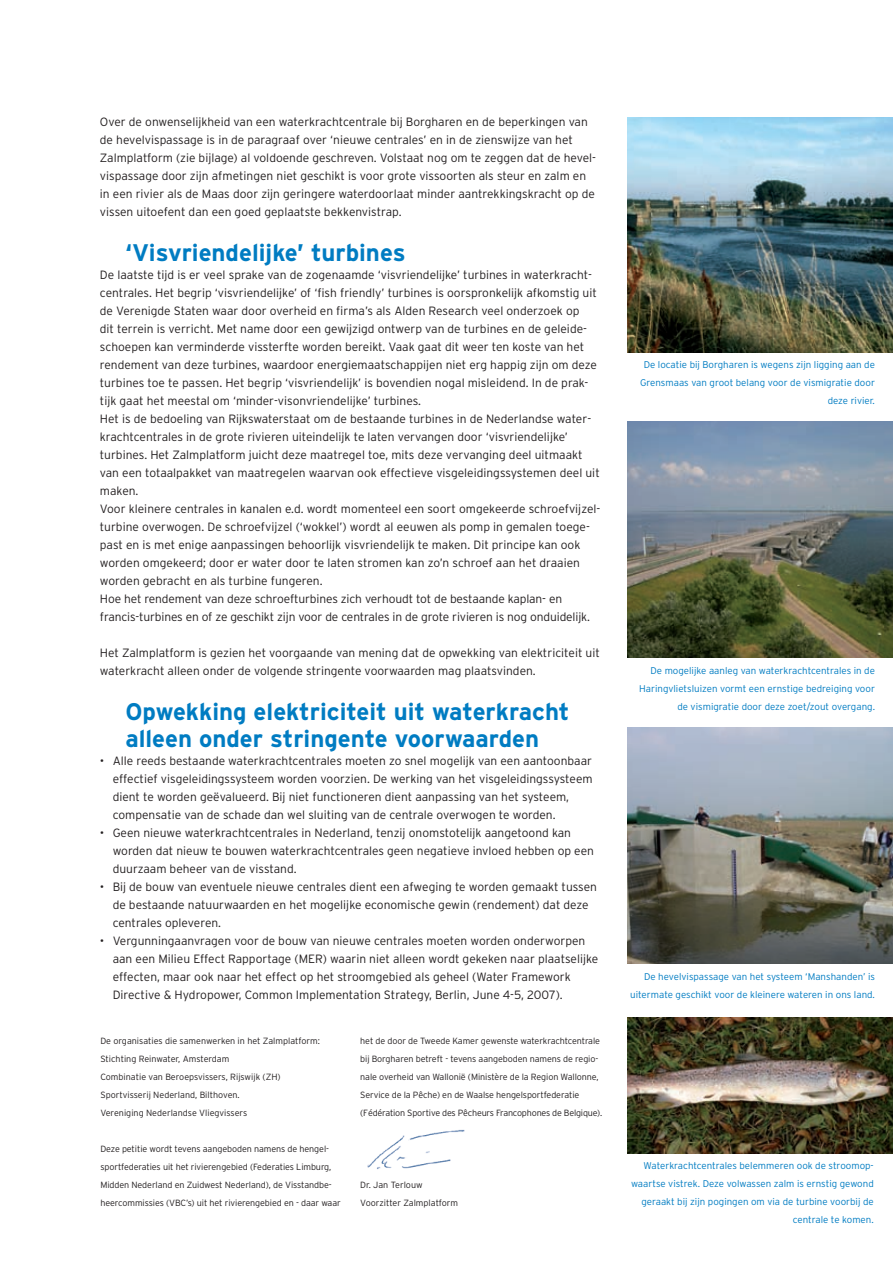
<style>
.page{position:relative;width:893px;height:1263px;background:#fff}
.page>*{position:absolute;margin:0;border:0;box-sizing:border-box;transform-origin:0 0}
.t1{font:700 24px/27px "Interstate";color:#007cc2}
.t2{font:300 12px/18px "Interstate";color:#231f20}
.t3{font:300 9.75px/18px "Interstate";color:#007cc2;text-align:right}
.t4{font:300 9px/18px "Interstate";letter-spacing:-.01em;color:#231f20}
</style>
<div class="page">
<img style="left:627px;top:1017px;width:266px;height:136px">
<img style="left:627px;top:728px;width:266px;height:235px">
<img style="left:627px;top:422px;width:266px;height:235px">
<img style="left:627px;top:117px;width:266px;height:235px">
<img style="left:367px;top:1129px;width:98px;height:41px">
<p class="t2" style="left:100px;top:113px;width:498px">Over de onwenselijkheid van een waterkrachtcentrale bij Borgharen en de beperkingen van de hevelvispassage is in de paragraaf over ‘nieuwe centrales’ en in de zienswijze van het Zalmplatform (zie bijlage) al voldoende geschreven. Volstaat nog om te zeggen dat de hevel&shy;vispassage door zijn afmetingen niet geschikt is voor grote vissoorten als steur en zalm en in een rivier als de Maas door zijn geringere waterdoorlaat minder aantrekkingskracht op de vissen uitoefent dan een goed geplaatste bekkenvistrap.</p>
<h1 class="t1" style="left:125px;top:239px;width:282px">‘Visvriendelijke’ turbines</h1>
<p class="t2" style="left:100px;top:266px;width:502px">De laatste tijd is er veel sprake van de zogenaamde ‘visvriendelijke’ turbines in waterkracht&shy;centrales. Het begrip ‘visvriendelijke’ of ‘fish friendly’ turbines is oorspronkelijk afkomstig uit de Verenigde Staten waar door overheid en firma’s als Alden Research veel onderzoek op<br>dit terrein is verricht. Met name door een gewijzigd ontwerp van de turbines en de geleide&shy;schoepen kan verminderde vissterfte worden bereikt. Vaak gaat dit weer ten koste van het rendement van deze turbines, waardoor energiemaatschappijen niet erg happig zijn om deze turbines toe te passen. Het begrip ‘visvriendelijk’ is bovendien nogal misleidend. In de prak&shy;tijk gaat het meestal om ‘minder-visonvriendelijke’ turbines.<br>Het is de bedoeling van Rijkswaterstaat om de bestaande turbines in de Nederlandse water&shy;krachtcentrales in de grote rivieren uiteindelijk te laten vervangen door ‘visvriendelijke’ turbines. Het Zalmplatform juicht deze maatregel toe, mits deze vervanging deel uitmaakt van een totaalpakket van maatregelen waarvan ook effectieve visgeleidingssystemen deel uit maken.<br>Voor kleinere centrales in kanalen e.d. wordt momenteel een soort omgekeerde schroefvijzel&shy;turbine overwogen. De schroefvijzel (‘wokkel’) wordt al eeuwen als pomp in gemalen toege&shy;past en is met enige aanpassingen behoorlijk visvriendelijk te maken. Dit principe kan ook worden omgekeerd; door er water door te laten stromen kan zo’n schroef aan het draaien worden gebracht en als turbine fungeren.<br>Hoe het rendement van deze schroefturbines zich verhoudt tot de bestaande kaplan- en francis-turbines en of ze geschikt zijn voor de centrales in de grote rivieren is nog onduidelijk.</p>
<p class="t2" style="left:100px;top:644px;width:501px">Het Zalmplatform is gezien het voorgaande van mening dat de opwekking van elektriciteit uit waterkracht alleen onder de volgende stringente voorwaarden mag plaatsvinden.</p>
<h1 class="t1" style="left:125px;top:698px;width:446px">Opwekking elektriciteit uit waterkracht alleen onder stringente voorwaarden</h1>
<p class="t2" style="left:113px;top:752px;width:481px;text-indent:-13px">• Alle reeds bestaande waterkrachtcentrales moeten zo snel mogelijk van een aantoonbaar effectief visgeleidingssysteem worden voorzien. De werking van het visgeleidingssysteem dient te worden geëvalueerd. Bij niet functioneren dient aanpassing van het systeem, compensatie van de schade dan wel sluiting van de centrale overwogen te worden.</p>
<p class="t2" style="left:113px;top:824px;width:483px;text-indent:-13px">• Geen nieuwe waterkrachtcentrales in Nederland, tenzij onomstotelijk aangetoond kan worden dat nieuw te bouwen waterkrachtcentrales geen negatieve invloed hebben op een duurzaam beheer van de visstand.</p>
<p class="t2" style="left:113px;top:878px;width:486px;text-indent:-13px">• Bij de bouw van eventuele nieuwe centrales dient een afweging te worden gemaakt tussen de bestaande natuurwaarden en het mogelijke economische gewin (rendement) dat deze centrales opleveren.</p>
<p class="t2" style="left:113px;top:932px;width:487px;text-indent:-13px">• Vergunningaanvragen voor de bouw van nieuwe centrales moeten worden onderworpen aan een Milieu Effect Rapportage (MER) waarin niet alleen wordt gekeken naar plaatselijke effecten, maar ook naar het effect op het stroomgebied als geheel (Water Framework Directive &amp; Hydropower, Common Implementation Strategy, Berlin, June 4-5, 2007).</p>
<p class="t4" style="left:100px;top:1032px;width:221px">De organisaties die samenwerken in het Zalmplatform:<br>Stichting Reinwater, Amsterdam<br>Combinatie van Beroepsvissers, Rijswijk (ZH)<br>Sportvisserij Nederland, Bilthoven.<br>Vereniging Nederlandse Vliegvissers</p>
<p class="t4" style="left:100px;top:1140px;width:242px">Deze petitie wordt tevens aangeboden namens de hengel&shy;sportfederaties uit het rivierengebied (Federaties Limburg, Midden Nederland en Zuidwest Nederland), de Visstandbe&shy;heercommissies (VBC’s) uit het rivierengebied en - daar waar</p>
<p class="t4" style="left:360px;top:1032px;width:243px">het de door de Tweede Kamer gewenste waterkrachtcentrale bij Borgharen betreft - tevens aangeboden namens de regio&shy;nale overheid van Wallonië (Ministère de la Region Wallonne, Service de la Pêche) en de Waalse hengelsportfederatie (Fédération Sportive des Pêcheurs Francophones de Belgique).</p>
<p class="t4" style="left:360px;top:1176px;width:99px">Dr. Jan Terlouw<br>Voorzitter Zalmplatform</p>
<p class="t3" style="left:640px;top:355px;width:236px">De locatie bij Borgharen is wegens zijn ligging aan de<br>Grensmaas van groot belang voor de vismigratie door deze rivier.</p>
<p class="t3" style="left:639px;top:661px;width:237px">De mogelijke aanleg van waterkrachtcentrales in de<br>Haringvlietsluizen vormt een ernstige bedreiging voor de vismigratie door deze zoet/zout overgang.</p>
<p class="t3" style="left:630px;top:967px;width:246px">De hevelvispassage van het systeem ‘Manshanden’ is uitermate geschikt voor de kleinere wateren in ons land.</p>
<p class="t3" style="left:631px;top:1156px;width:244px">Waterkrachtcentrales belemmeren ook de stroomop&shy;waartse vistrek. Deze volwassen zalm is ernstig gewond geraakt bij zijn pogingen om via de turbine voorbij de centrale te komen.</p>
</div>
